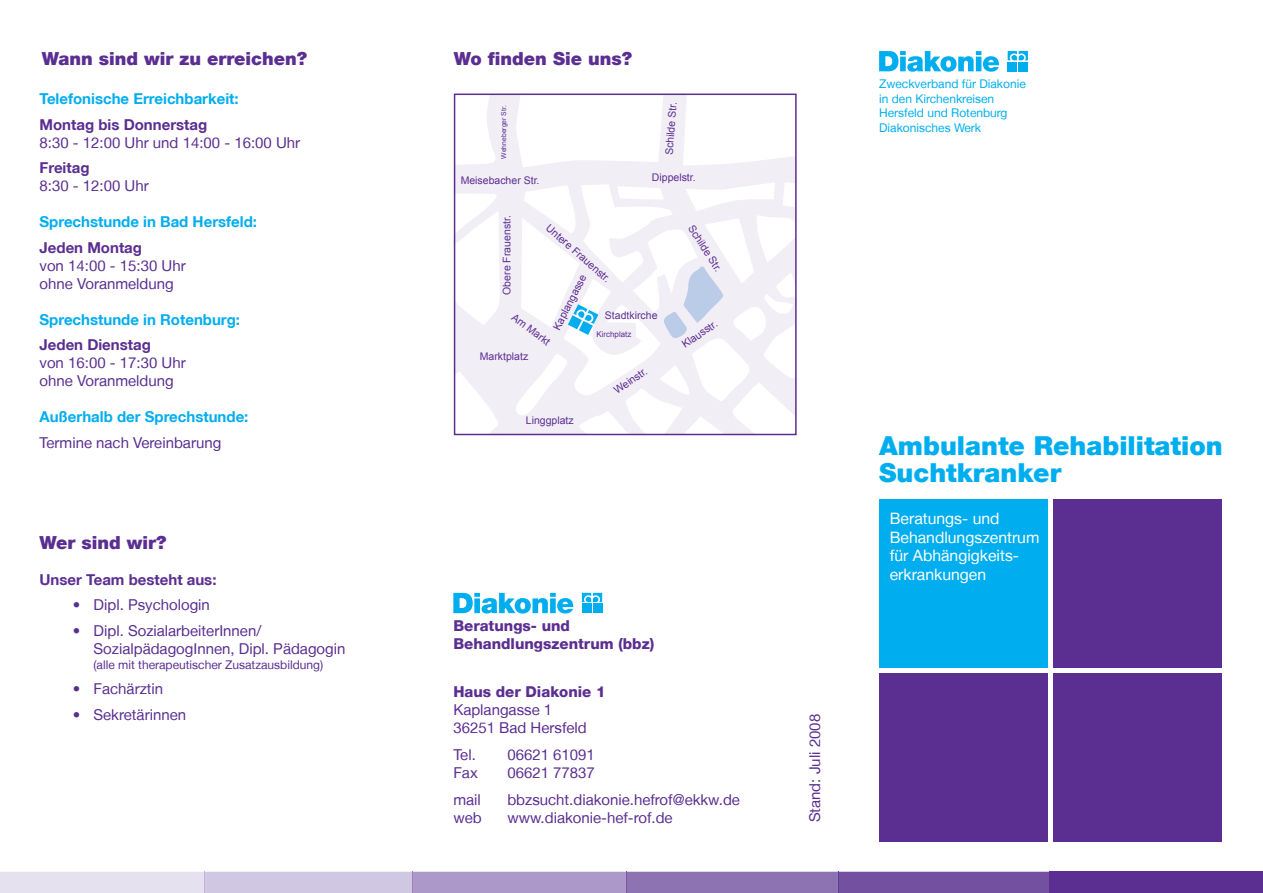
<style>
.page{position:relative;width:1263px;height:893px;background:#fff}
.page>*{position:absolute;margin:0;border:0;box-sizing:border-box;transform-origin:0 0}
.t1{font:900 26.1px/27px "Helvetica Neue LT";color:#00aeef}
.t2{font:900 18px "Helvetica Neue LT";color:#5b2e91}
.t3{font:15.75px/18.9px "Helvetica Neue LT";color:#fff}
.t4{font:15px "Helvetica Neue LT";color:#5b2e91}
.t5{font:700 15px "Helvetica Neue LT";color:#00aeef}
.t6{font:700 15px "Helvetica Neue LT";color:#5b2e91}
.t7{font:800 15px "Helvetica Neue LT";color:#5b2e91}
.t8{font:12px "Helvetica Neue LT";color:#00aeef}
.t9{font:12px "Helvetica Neue LT";color:#5b2e91}
.t10{font:10.5px "Arial";color:#5b2e91}
.t11{font:7.95px "Arial";color:#5b2e91}
.t12{font:6.75px "Arial";color:#5b2e91}
</style>
<div class="page">
<svg style="left:879px;top:51px;width:120px;height:21px"></svg>
<svg style="left:1008px;top:51px;width:20px;height:9px"></svg>
<div style="left:1008px;top:62px;width:9px;height:9px;background:#00aeef"></div>
<div style="left:1019px;top:62px;width:9px;height:9px;background:#00aeef"></div>
<div style="left:879px;top:499px;width:168px;height:169px;background:#00aeef"></div>
<div style="left:1053px;top:499px;width:168px;height:169px;background:#5b2e91"></div>
<div style="left:879px;top:673px;width:168px;height:169px;background:#5b2e91"></div>
<div style="left:1053px;top:673px;width:168px;height:169px;background:#5b2e91"></div>
<div style="left:1049px;top:872px;width:214px;height:21px;background:#5b2e91"></div>
<svg style="left:0;top:872px;width:1049px;height:21px;background:#ad99c8"></svg>
<svg style="left:453px;top:95px;width:341px;height:340px"></svg>
<svg style="left:661px;top:263px;width:63px;height:75px;background:#dfe3f1"></svg>
<div style="left:454px;top:94px;width:343px;height:341px;border:2px solid #5b2e91"></div>
<svg style="left:568px;top:304px;width:30px;height:31px"></svg>
<svg style="left:453px;top:593px;width:120px;height:20px"></svg>
<svg style="left:582px;top:593px;width:20px;height:9px"></svg>
<div style="left:582px;top:604px;width:9px;height:9px;background:#00aeef"></div>
<div style="left:593px;top:604px;width:9px;height:9px;background:#00aeef"></div>
<p class="t2" style="left:42px;top:48px;width:267px">Wann sind wir zu erreichen?</p>
<p class="t2" style="left:454px;top:48px;width:180px">Wo finden Sie uns?</p>
<p class="t5" style="left:40px;top:90px;width:201px">Telefonische Erreichbarkeit:</p>
<p class="t6" style="left:40px;top:115px;width:169px">Montag bis Donnerstag</p>
<p class="t4" style="left:40px;top:133px;width:262px">8:30 - 12:00 Uhr und 14:00 - 16:00 Uhr</p>
<p class="t6" style="left:40px;top:159px;width:51px">Freitag</p>
<p class="t4" style="left:40px;top:177px;width:111px">8:30 - 12:00 Uhr</p>
<p class="t5" style="left:40px;top:213px;width:219px">Sprechstunde in Bad Hersfeld:</p>
<p class="t6" style="left:40px;top:238px;width:104px">Jeden Montag</p>
<p class="t4" style="left:40px;top:256px;width:148px">von 14:00 - 15:30 Uhr</p>
<p class="t4" style="left:40px;top:274px;width:136px">ohne Voranmeldung</p>
<p class="t5" style="left:40px;top:310px;width:202px">Sprechstunde in Rotenburg:</p>
<p class="t6" style="left:40px;top:336px;width:113px">Jeden Dienstag</p>
<p class="t4" style="left:40px;top:354px;width:148px">von 16:00 - 17:30 Uhr</p>
<p class="t4" style="left:40px;top:372px;width:136px">ohne Voranmeldung</p>
<p class="t5" style="left:40px;top:408px;width:210px">Außerhalb der Sprechstunde:</p>
<p class="t4" style="left:40px;top:433px;width:183px">Termine nach Vereinbarung</p>
<p class="t2" style="left:40px;top:531px;width:129px">Wer sind wir?</p>
<p class="t6" style="left:40px;top:570px;width:178px">Unser Team besteht aus:</p>
<p class="t4" style="left:73px;top:596px;width:139px">• Dipl. Psychologin</p>
<p class="t4" style="left:73px;top:621px;width:190px">• Dipl. SozialarbeiterInnen/</p>
<p class="t4" style="left:94px;top:639px;width:253px">SozialpädagogInnen, Dipl. Pädagogin</p>
<p class="t9" style="left:94px;top:657px;width:231px">(alle mit therapeutischer Zusatzausbildung)</p>
<p class="t4" style="left:73px;top:680px;width:92px">• Fachärztin</p>
<p class="t4" style="left:73px;top:705px;width:115px">• Sekretärinnen</p>
<p class="t10" style="left:662px;top:155px;width:55px;rotate:-86deg">Schilde Str.</p>
<p class="t12" style="left:499px;top:159px;width:55px;rotate:-90deg">Wehneberger Str.</p>
<p class="t10" style="left:461px;top:174px;width:80px">Meisebacher Str.</p>
<p class="t10" style="left:652px;top:170px;width:45px">Dippelstr.</p>
<p class="t10" style="left:500px;top:295px;width:81px;rotate:-90deg">Obere Frauenstr.</p>
<p class="t10" style="left:552px;top:221px;width:83px;rotate:41deg">Untere Frauenstr.</p>
<p class="t10" style="left:697px;top:222px;width:55px;rotate:58deg">Schilde Str.</p>
<p class="t10" style="left:550px;top:326px;width:62px;rotate:-63deg">Kaplangasse</p>
<p class="t10" style="left:605px;top:308px;width:54px">Stadtkirche</p>
<p class="t10" style="left:517px;top:311px;width:46px;rotate:37deg">Am Markt</p>
<p class="t10" style="left:679px;top:339px;width:42px;rotate:-34deg">Klausstr.</p>
<p class="t11" style="left:596px;top:329px;width:36px">Kirchplatz</p>
<p class="t10" style="left:480px;top:350px;width:50px">Marktplatz</p>
<p class="t10" style="left:526px;top:413px;width:49px">Linggplatz</p>
<p class="t10" style="left:611px;top:386px;width:39px;rotate:-35deg">Weinstr.</p>
<p class="t7" style="left:453px;top:617px;width:118px">Beratungs- und</p>
<p class="t7" style="left:453px;top:635px;width:202px">Behandlungszentrum (bbz)</p>
<p class="t7" style="left:453px;top:683px;width:154px">Haus der Diakonie 1</p>
<p class="t4" style="left:453px;top:700px;width:100px">Kaplangasse 1</p>
<p class="t4" style="left:453px;top:718px;width:128px">36251 Bad Hersfeld</p>
<p class="t4" style="left:453px;top:745px;width:24px">Tel.</p>
<p class="t4" style="left:507px;top:745px;width:89px">06621 61091</p>
<p class="t4" style="left:453px;top:763px;width:26px">Fax</p>
<p class="t4" style="left:507px;top:763px;width:89px">06621 77837</p>
<p class="t4" style="left:453px;top:790px;width:29px">mail</p>
<p class="t4" style="left:507px;top:790px;width:234px">bbzsucht.diakonie.hefrof@ekkw.de</p>
<p class="t4" style="left:453px;top:808px;width:30px">web</p>
<p class="t4" style="left:507px;top:808px;width:167px">www.diakonie-hef-rof.de</p>
<p class="t8" style="left:879px;top:77px;width:148px">Zweckverband für Diakonie</p>
<p class="t8" style="left:879px;top:91px;width:117px">in den Kirchenkreisen</p>
<p class="t8" style="left:879px;top:106px;width:130px">Hersfeld und Rotenburg</p>
<p class="t8" style="left:879px;top:120px;width:103px">Diakonisches Werk</p>
<p class="t4" style="left:806px;top:822px;width:110px;rotate:-90deg">Stand: Juli 2008</p>
<p class="t1" style="left:879px;top:432px;width:345px">Ambulante Rehabilitation<br>Suchtkranker</p>
<p class="t3" style="left:890px;top:508px;width:111px">Beratungs- und</p>
<p class="t3" style="left:890px;top:527px;width:151px">Behandlungszentrum für Abhängigkeits&shy;erkrankungen</p>
</div>
